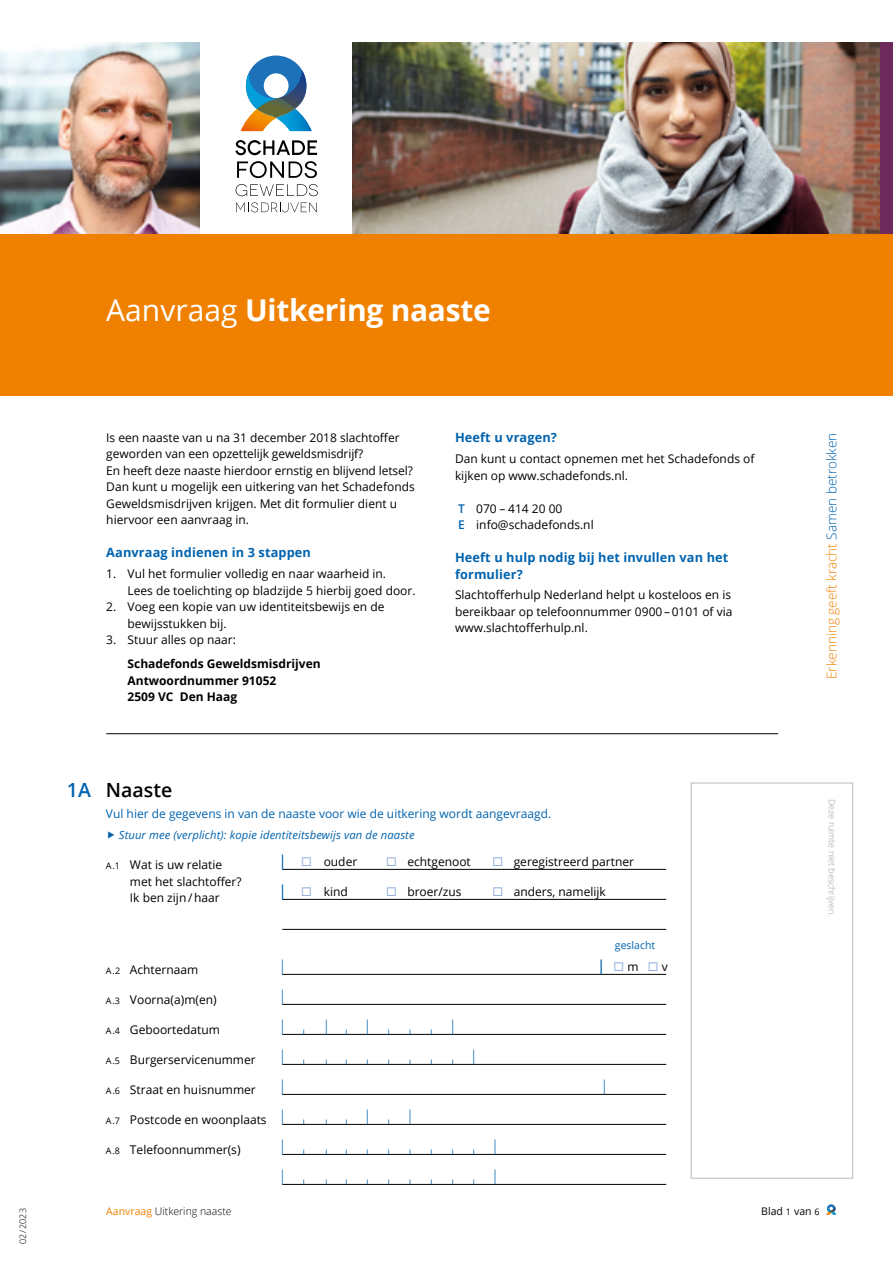
<style>
.page{position:relative;width:893px;height:1263px;background:#fff}
.page>*{position:absolute;margin:0;border:0;box-sizing:border-box;transform-origin:0 0}
.Kop_wit{font:700 30px "Open Sans";letter-spacing:-.01em;color:#fff}
.Kop_zwart{font:600 19.5px "Open Sans";color:#000}
.Body_formulier{font:300 condensed 15px "Open Sans";color:#0063af}
.t1{font:300 13.5px "Open Sans";color:#f08100}
.Paragraafkop_blauw{font:700 12.75px/16.5px "Open Sans";letter-spacing:.01em;color:#0063af}
.Body_zwart{font:12px/16.5px "Open Sans";color:#000}
.Body_formulier-2{font:12px "Open Sans";color:#000}
.Opsomming_body{font:12px/16.5px "Open Sans";color:#000}
.Body_blauw{font:12px "Open Sans";color:#0063af}
.Body_zwart-2{font:700 12px "Open Sans";color:#000}
.Body_oranje{font:italic 11.25px "Open Sans";letter-spacing:.01em;color:#0063af}
.t2{font:300 10.5px "Open Sans";color:#000}
.t3{font:10.5px "Open Sans";color:#000}
.Body_formulier-3{font:10.5px "Open Sans";color:#0063af}
.t4{font:300 9px "Open Sans";color:#9d9d9c}
.t5{font:300 9px "Open Sans";color:#000}
.Body_formulier-4{font:300 condensed 4.5px "Open Sans";color:#0063af;scale:3.33 1}
.s1{font-weight:400}
.s2{font-weight:600;color:#0063af}
.s3{color:#0063af}
.s4{font-size:9px}
.s5{font-weight:300;font-stretch:condensed;font-size:15px;color:#0063af}
.s6{color:#8caad9}
.s7{font-weight:400;color:#f08100}
</style>
<div class="page">
<div style="left:0;top:234px;width:893px;height:161px;background:#f08100"></div>
<img style="left:353px;top:43px;width:527px;height:191px">
<img style="left:0;top:43px;width:200px;height:191px">
<div style="left:880px;top:43px;width:13px;height:191px;background:#6d2a5a"></div>
<svg style="left:826px;top:1204px;width:10px;height:11px"></svg>
<svg style="left:235px;top:140px;width:82px;height:15px"></svg>
<svg style="left:237px;top:161px;width:80px;height:17px"></svg>
<svg style="left:236px;top:184px;width:82px;height:12px"></svg>
<svg style="left:236px;top:202px;width:81px;height:10px"></svg>
<svg style="left:241px;top:56px;width:71px;height:75px"></svg>
<hr style="left:282px;top:869px;width:384px;height:1px;background:#000">
<hr style="left:282px;top:899px;width:384px;height:1px;background:#000">
<hr style="left:282px;top:929px;width:384px;height:1px;background:#000">
<hr style="left:282px;top:974px;width:384px;height:1px;background:#000">
<hr style="left:282px;top:1004px;width:384px;height:1px;background:#000">
<hr style="left:282px;top:1034px;width:384px;height:1px;background:#000">
<hr style="left:282px;top:1064px;width:384px;height:1px;background:#000">
<hr style="left:282px;top:1094px;width:384px;height:1px;background:#000">
<hr style="left:282px;top:1124px;width:384px;height:1px;background:#000">
<hr style="left:282px;top:1154px;width:384px;height:1px;background:#000">
<hr style="left:282px;top:1184px;width:384px;height:1px;background:#000">
<div style="left:691px;top:783px;width:162px;height:395px;border:1px solid #bcbcbc"></div>
<hr style="left:106px;top:733px;width:672px;height:1px;background:#000">
<p class="t5" style="left:17px;top:1244px;width:37px;rotate:-90deg">02/2023</p>
<h1 class="Kop_wit" style="left:106px;top:289px;width:386px"><span class="s1">Aanvraag</span> Uitkering naaste</h1>
<p class="Body_zwart" style="left:106px;top:429px;width:310px">Is een naaste van u na 31 december 2018 slachtoffer geworden van een opzettelijk geweldsmisdrijf?<br>En heeft deze naaste hierdoor ernstig en blijvend letsel?<br>Dan kunt u mogelijk een uitkering van het Schadefonds Geweldsmisdrijven krijgen. Met dit formulier dient u hiervoor een aanvraag in.</p>
<h2 class="Paragraafkop_blauw" style="left:106px;top:544px;width:206px">Aanvraag indienen in 3 stappen</h2>
<p class="Opsomming_body" style="left:128px;top:565px;width:290px;text-indent:-21px">1. Vul het formulier volledig en naar waarheid in.<br>Lees de toelichting op bladzijde 5 hierbij goed door.</p>
<p class="Opsomming_body" style="left:128px;top:598px;width:258px;text-indent:-21px">2. Voeg een kopie van uw identiteitsbewijs en de bewijsstukken bij.</p>
<p class="Opsomming_body" style="left:106px;top:631px;width:131px">3. Stuur alles op naar:</p>
<p class="Body_zwart-2" style="left:128px;top:655px;width:195px">Schadefonds Geweldsmisdrijven</p>
<p class="Body_zwart-2" style="left:128px;top:672px;width:150px">Antwoordnummer 91052</p>
<p class="Body_zwart-2" style="left:128px;top:688px;width:111px">2509 VC Den Haag</p>
<h2 class="Paragraafkop_blauw" style="left:455px;top:429px;width:104px">Heeft u vragen?</h2>
<p class="Body_zwart" style="left:455px;top:450px;width:301px">Dan kunt u contact opnemen met het Schadefonds of kijken op www.schadefonds.nl.</p>
<p class="Body_zwart" style="left:458px;top:500px;width:106px"><span class="s2">T</span> 070 – 414 20 00</p>
<p class="Body_zwart" style="left:458px;top:516px;width:137px"><span class="s2">E</span> info@schadefonds.nl</p>
<h2 class="Paragraafkop_blauw" style="left:455px;top:549px;width:275px">Heeft u hulp nodig bij het invullen van het formulier?</h2>
<p class="Body_zwart" style="left:455px;top:586px;width:279px;text-align:justify">Slachtofferhulp Nederland helpt u kosteloos en is bereikbaar op telefoonnummer 0900 – 0101 of via www.slachtofferhulp.nl.</p>
<h2 class="Kop_zwart" style="left:67px;top:777px;width:107px"><span class="s3">1A</span> Naaste</h2>
<p class="Body_blauw" style="left:106px;top:805px;width:447px">Vul hier de gegevens in van de naaste voor wie de uitkering wordt aangevraagd.</p>
<p class="Body_oranje" style="left:119px;top:827px;width:297px">Stuur mee (verplicht): kopie identiteitsbewijs van de naaste</p>
<p class="Body_formulier-2" style="left:106px;top:856px;width:118px"><span class="s4">A.1</span> Wat is uw relatie</p>
<p class="Body_formulier-2" style="left:130px;top:873px;width:113px">met het slachtoffer?</p>
<p class="Body_formulier-2" style="left:130px;top:889px;width:91px">Ik ben zijn / haar</p>
<p class="Body_zwart" style="left:280px;top:853px;width:79px"><span class="s5">|</span> <span class="s6">◻</span> ouder</p>
<p class="Body_zwart" style="left:386px;top:853px;width:86px"><span class="s6">◻</span> echtgenoot</p>
<p class="Body_zwart" style="left:492px;top:853px;width:143px"><span class="s6">◻</span> geregistreerd partner</p>
<p class="Body_zwart" style="left:280px;top:883px;width:69px"><span class="s5">|</span> <span class="s6">◻</span> kind</p>
<p class="Body_zwart" style="left:386px;top:883px;width:77px"><span class="s6">◻</span> broer/zus</p>
<p class="Body_zwart" style="left:492px;top:883px;width:115px"><span class="s6">◻</span> anders, namelijk</p>
<p class="Body_formulier-3" style="left:615px;top:938px;width:42px">geslacht</p>
<p class="Body_zwart" style="left:598px;top:958px;width:71px"><span class="s5">|</span> <span class="s6">◻</span> m <span class="s6">◻</span> v</p>
<p class="Body_formulier-2" style="left:106px;top:961px;width:94px"><span class="s4">A.2</span> Achternaam</p>
<p class="Body_formulier" style="left:280px;top:955px;width:7px">|</p>
<p class="Body_formulier-2" style="left:106px;top:991px;width:112px"><span class="s4">A.3</span> Voorna(a)m(en)</p>
<p class="Body_formulier" style="left:280px;top:985px;width:7px">|</p>
<p class="Body_formulier-2" style="left:106px;top:1021px;width:115px"><span class="s4">A.4</span> Geboortedatum</p>
<p class="Body_formulier" style="left:280px;top:1015px;width:7px">|</p>
<p class="Body_formulier-4" style="left:301px;top:1028px;width:3px">|</p>
<p class="Body_formulier" style="left:323px;top:1015px;width:7px">|</p>
<p class="Body_formulier-4" style="left:343px;top:1028px;width:3px">|</p>
<p class="Body_formulier" style="left:365px;top:1015px;width:7px">|</p>
<p class="Body_formulier-4" style="left:386px;top:1028px;width:3px">|</p>
<p class="Body_formulier-4" style="left:407px;top:1028px;width:3px">|</p>
<p class="Body_formulier-4" style="left:428px;top:1028px;width:3px">|</p>
<p class="Body_formulier" style="left:450px;top:1015px;width:7px">|</p>
<p class="Body_formulier-2" style="left:106px;top:1051px;width:151px"><span class="s4">A.5</span> Burgerservicenummer</p>
<p class="Body_formulier" style="left:280px;top:1045px;width:7px">|</p>
<p class="Body_formulier-4" style="left:301px;top:1058px;width:3px">|</p>
<p class="Body_formulier-4" style="left:323px;top:1058px;width:3px">|</p>
<p class="Body_formulier-4" style="left:343px;top:1058px;width:3px">|</p>
<p class="Body_formulier-4" style="left:365px;top:1058px;width:3px">|</p>
<p class="Body_formulier-4" style="left:386px;top:1058px;width:3px">|</p>
<p class="Body_formulier-4" style="left:407px;top:1058px;width:3px">|</p>
<p class="Body_formulier-4" style="left:428px;top:1058px;width:3px">|</p>
<p class="Body_formulier-4" style="left:450px;top:1058px;width:3px">|</p>
<p class="Body_formulier" style="left:471px;top:1045px;width:7px">|</p>
<p class="Body_formulier-2" style="left:106px;top:1081px;width:151px"><span class="s4">A.6</span> Straat en huisnummer</p>
<p class="Body_formulier" style="left:280px;top:1075px;width:7px">|</p>
<p class="Body_formulier" style="left:601px;top:1075px;width:7px">|</p>
<p class="Body_formulier-2" style="left:106px;top:1111px;width:181px"><span class="s4">A.7</span> Postcode en woonplaats <sup>|</sup></p>
<p class="Body_formulier-4" style="left:301px;top:1118px;width:3px">|</p>
<p class="Body_formulier-4" style="left:323px;top:1118px;width:3px">|</p>
<p class="Body_formulier-4" style="left:343px;top:1118px;width:3px">|</p>
<p class="Body_formulier" style="left:365px;top:1105px;width:7px">|</p>
<p class="Body_formulier-4" style="left:386px;top:1118px;width:3px">|</p>
<p class="Body_formulier" style="left:407px;top:1105px;width:7px">|</p>
<p class="Body_formulier-2" style="left:106px;top:1141px;width:136px"><span class="s4">A.8</span> Telefoonnummer(s)</p>
<p class="Body_formulier" style="left:280px;top:1135px;width:7px">|</p>
<p class="Body_formulier-4" style="left:301px;top:1148px;width:3px">|</p>
<p class="Body_formulier-4" style="left:323px;top:1148px;width:3px">|</p>
<p class="Body_formulier-4" style="left:343px;top:1148px;width:3px">|</p>
<p class="Body_formulier-4" style="left:365px;top:1148px;width:3px">|</p>
<p class="Body_formulier-4" style="left:386px;top:1148px;width:3px">|</p>
<p class="Body_formulier-4" style="left:407px;top:1148px;width:3px">|</p>
<p class="Body_formulier-4" style="left:428px;top:1148px;width:3px">|</p>
<p class="Body_formulier-4" style="left:450px;top:1148px;width:3px">|</p>
<p class="Body_formulier-4" style="left:471px;top:1148px;width:3px">|</p>
<p class="Body_formulier" style="left:492px;top:1135px;width:7px">|</p>
<p class="Body_formulier" style="left:280px;top:1165px;width:7px">|</p>
<p class="Body_formulier-4" style="left:301px;top:1178px;width:3px">|</p>
<p class="Body_formulier-4" style="left:323px;top:1178px;width:3px">|</p>
<p class="Body_formulier-4" style="left:343px;top:1178px;width:3px">|</p>
<p class="Body_formulier-4" style="left:365px;top:1178px;width:3px">|</p>
<p class="Body_formulier-4" style="left:386px;top:1178px;width:3px">|</p>
<p class="Body_formulier-4" style="left:407px;top:1178px;width:3px">|</p>
<p class="Body_formulier-4" style="left:428px;top:1178px;width:3px">|</p>
<p class="Body_formulier-4" style="left:450px;top:1178px;width:3px">|</p>
<p class="Body_formulier-4" style="left:471px;top:1178px;width:3px">|</p>
<p class="Body_formulier" style="left:492px;top:1165px;width:7px">|</p>
<p class="t1" style="left:822px;top:679px;width:248px;rotate:-90deg">Erkenning geeft kracht <span class="s3">Samen betrokken</span></p>
<p class="t4" style="left:838px;top:799px;width:119px;rotate:90deg">Deze ruimte niet beschrijven.</p>
<p class="t2" style="left:106px;top:1204px;width:127px"><span class="s7">Aanvraag</span> Uitkering naaste</p>
<p class="t3" style="left:761px;top:1204px;width:60px">Blad <span class="s4">1</span> van <span class="s4">6</span></p>
</div>
